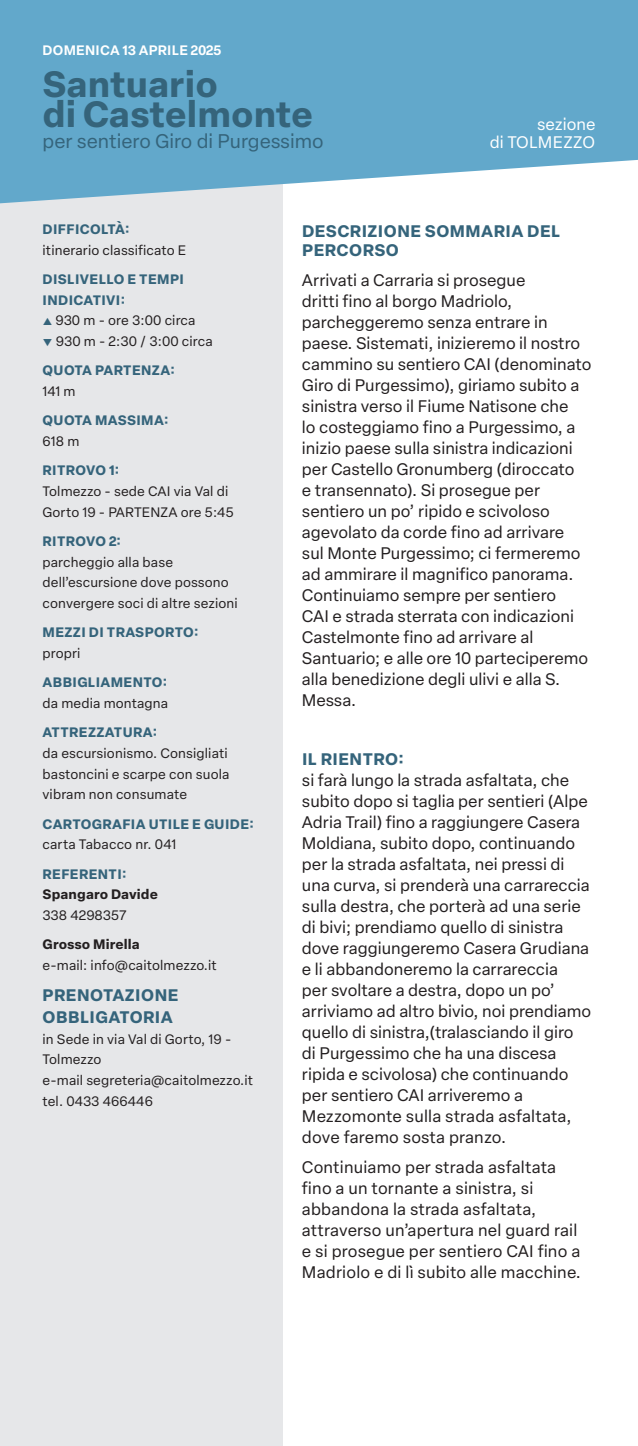
<style>
.page{position:relative;width:638px;height:1446px;background:#fff}
.page>*{position:absolute;margin:0;border:0;box-sizing:border-box;transform-origin:0 0}
.t1{font:700 36px/30px "Elza Text";color:#35647b}
.t2{font:19.5px "Elza Text";color:#35647b}
.t3{font:16.5px/21px "Elza Text";color:#231f20}
.t4{font:700 16.5px/22.2px "Elza Text";letter-spacing:.03em;color:#35647b}
.t5{font:16.5px/18px "Elza Text";color:#fff;text-align:right}
.t6{font:13.5px/20.7px "Elza Text";letter-spacing:.01em;color:#231f20}
.t7{font:700 13.5px/20.7px "Elza Text";letter-spacing:.03em;color:#35647b}
.t8{font:700 13.5px "Elza Text";letter-spacing:.01em;color:#231f20}
.t9{font:600 13.5px "Elza Text";letter-spacing:.02em;color:#fff}
.s1{font-weight:700;color:#35647b}
</style>
<div class="page">
<div style="left:0;top:115px;width:282px;height:1331px;background:#e6e7e9"></div>
<svg style="left:0;top:0;width:638px;height:204px;background:#72b0d0"></svg>
<p class="t9" style="left:43px;top:40px;width:180px">DOMENICA 13 APRILE 2025</p>
<h1 class="t1" style="left:43px;top:68px;width:272px">Santuario<br>di Castelmonte</h1>
<p class="t2" style="left:43px;top:127px;width:283px">per sentiero Giro di Purgessimo</p>
<p class="t5" style="left:490px;top:115px;width:107px">sezione<br>di TOLMEZZO</p>
<p class="t7" style="left:43px;top:218px;width:89px">DIFFICOLTÀ:</p>
<p class="t6" style="left:43px;top:239px;width:145px">itinerario classificato E</p>
<p class="t7" style="left:43px;top:268px;width:143px">DISLIVELLO E TEMPI<br>INDICATIVI:</p>
<p class="t6" style="left:43px;top:310px;width:154px"><span class="s1">▲</span> 930 m - ore 3:00 circa</p>
<p class="t6" style="left:43px;top:326px;width:172px;line-height:29.2px"><span class="s1">▼</span> 930 m - 2:30 / 3:00 circa<br><span class="s1">QUOTA PARTENZA:</span></p>
<p class="t6" style="left:43px;top:380px;width:35px">141 m</p>
<p class="t7" style="left:43px;top:410px;width:128px">QUOTA MASSIMA:</p>
<p class="t6" style="left:43px;top:430px;width:38px">618 m</p>
<p class="t7" style="left:43px;top:460px;width:78px">RITROVO 1:</p>
<p class="t6" style="left:43px;top:480px;width:193px">Tolmezzo - sede CAI via Val di<br>Gorto 19 - PARTENZA ore 5:45</p>
<p class="t7" style="left:43px;top:530px;width:80px">RITROVO 2:</p>
<p class="t6" style="left:43px;top:551px;width:197px">parcheggio alla base dell’escursione dove possono convergere soci di altre sezioni</p>
<p class="t7" style="left:43px;top:622px;width:157px">MEZZI DI TRASPORTO:</p>
<p class="t6" style="left:43px;top:642px;width:39px">propri</p>
<p class="t7" style="left:43px;top:672px;width:126px">ABBIGLIAMENTO:</p>
<p class="t6" style="left:43px;top:692px;width:127px">da media montagna</p>
<p class="t7" style="left:43px;top:721px;width:116px">ATTREZZATURA:</p>
<p class="t6" style="left:43px;top:742px;width:189px">da escursionismo. Consigliati bastoncini e scarpe con suola vibram non consumate</p>
<p class="t7" style="left:43px;top:813px;width:213px">CARTOGRAFIA UTILE E GUIDE:</p>
<p class="t6" style="left:43px;top:833px;width:135px">carta Tabacco nr. 041</p>
<p class="t7" style="left:43px;top:863px;width:85px">REFERENTI:</p>
<p class="t8" style="left:43px;top:884px;width:117px">Spangaro Davide</p>
<p class="t6" style="left:43px;top:904px;width:86px">338 4298357</p>
<p class="t8" style="left:43px;top:934px;width:99px">Grosso Mirella</p>
<p class="t6" style="left:43px;top:954px;width:176px">e-mail: info@caitolmezzo.it</p>
<p class="t4" style="left:43px;top:983px;width:137px">PRENOTAZIONE<br>OBBLIGATORIA</p>
<p class="t6" style="left:43px;top:1028px;width:212px">in Sede in via Val di Gorto, 19 -<br>Tolmezzo<br>e-mail segreteria@caitolmezzo.it tel. 0433 466446</p>
<p class="t4" style="left:302px;top:221px;width:260px;line-height:19.5px">DESCRIZIONE SOMMARIA DEL<br>PERCORSO</p>
<p class="t3" style="left:302px;top:269px;width:291px">Arrivati a Carraria si prosegue<br>dritti fino al borgo Madriolo, parcheggeremo senza entrare in paese. Sistemati, inizieremo il nostro cammino su sentiero CAI (denominato Giro di Purgessimo), giriamo subito a sinistra verso il Fiume Natisone che<br>lo costeggiamo fino a Purgessimo, a inizio paese sulla sinistra indicazioni per Castello Gronumberg (diroccato<br>e transennato). Si prosegue per sentiero un po’ ripido e scivoloso agevolato da corde fino ad arrivare<br>sul Monte Purgessimo; ci fermeremo ad ammirare il magnifico panorama.<br>Continuiamo sempre per sentiero<br>CAI e strada sterrata con indicazioni Castelmonte fino ad arrivare al Santuario; e alle ore 10 parteciperemo alla benedizione degli ulivi e alla S.<br>Messa.</p>
<p class="t4" style="left:302px;top:747px;width:103px">IL RIENTRO:</p>
<p class="t3" style="left:302px;top:769px;width:291px">si farà lungo la strada asfaltata, che subito dopo si taglia per sentieri (Alpe Adria Trail) fino a raggiungere Casera Moldiana, subito dopo, continuando per la strada asfaltata, nei pressi di una curva, si prenderà una carrareccia sulla destra, che porterà ad una serie di bivi; prendiamo quello di sinistra dove raggiungeremo Casera Grudiana e li abbandoneremo la carrareccia<br>per svoltare a destra, dopo un po’ arriviamo ad altro bivio, noi prendiamo quello di sinistra,(tralasciando il giro di Purgessimo che ha una discesa ripida e scivolosa) che continuando per sentiero CAI arriveremo a Mezzomonte sulla strada asfaltata, dove faremo sosta pranzo.</p>
<p class="t3" style="left:302px;top:1155px;width:280px">Continuiamo per strada asfaltata fino a un tornante a sinistra, si abbandona la strada asfaltata, attraverso un’apertura nel guard rail e si prosegue per sentiero CAI fino a Madriolo e di lì subito alle macchine.</p>
</div>
